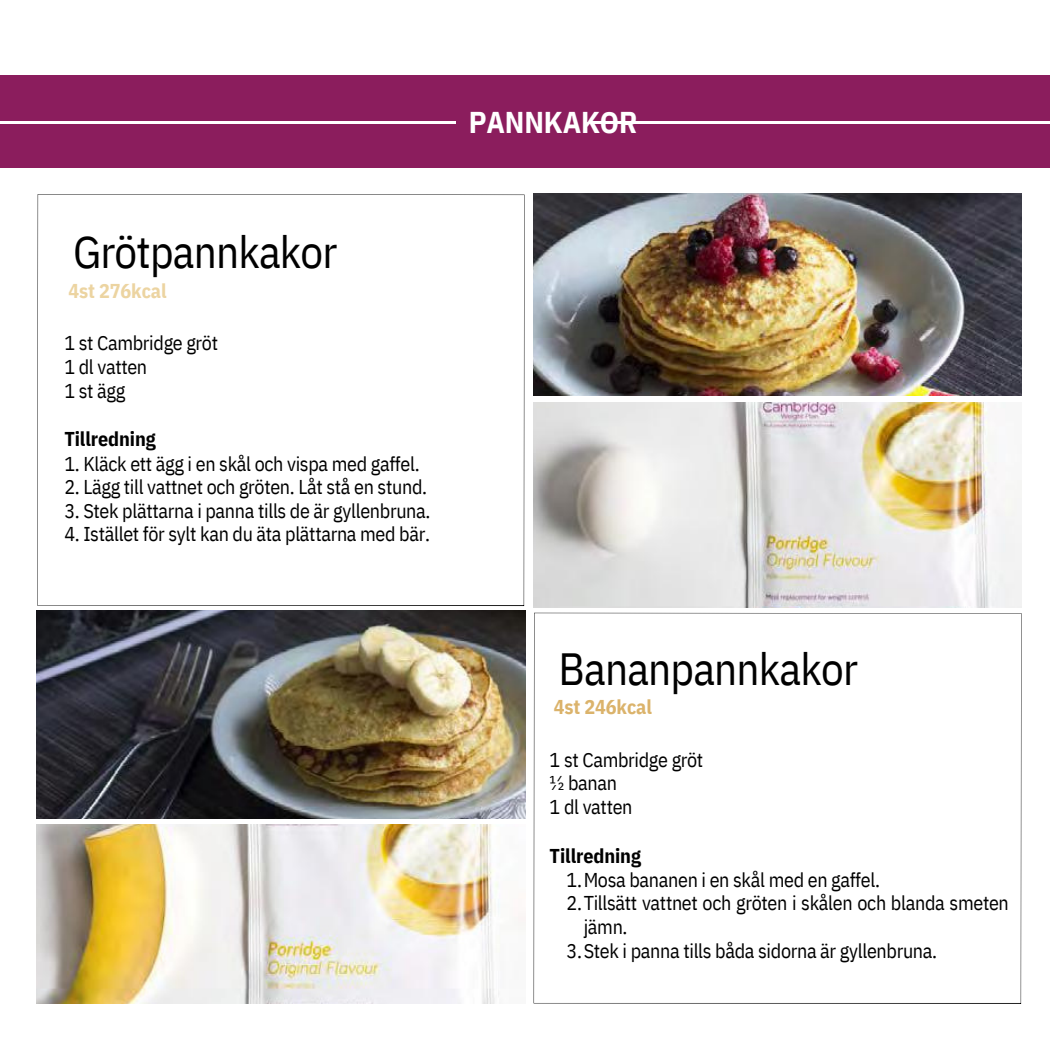
<style>
.page{position:relative;width:1050px;height:1050px;background:#fff}
.page>*{position:absolute;margin:0;border:0;box-sizing:border-box;transform-origin:0 0}
.t1{font:45px "IBM Plex Sans Cond";letter-spacing:-.02em;color:#000}
.t2{font:700 30px "IBM Plex Sans Cond";letter-spacing:-.005em;color:#fff}
.t3{font:19.95px/23.7px "IBM Plex Sans Cond";letter-spacing:-.015em;color:#000}
.t4{font:700 19.95px "IBM Plex Sans Cond";letter-spacing:-.005em;color:#000}
.t5{font:700 19.95px "IBM Plex Sans Cond";letter-spacing:-.005em;color:#ecd4a1}
.t6{font:700 19.95px "IBM Plex Sans Cond";letter-spacing:-.005em;color:#dbb36b}
</style>
<div class="page">
<div style="left:0;top:76px;width:1050px;height:92px;background:#8b1d5d"></div>
<svg style="left:37px;top:194px;width:487px;height:412px"></svg>
<svg style="left:533px;top:613px;width:488px;height:391px"></svg>
<hr style="left:0;top:122px;width:456px;height:1px;background:#fff">
<hr style="left:591px;top:122px;width:459px;height:1px;background:#fff">
<img style="left:533px;top:193px;width:488px;height:203px">
<img style="left:533px;top:403px;width:488px;height:204px">
<img style="left:36px;top:610px;width:489px;height:208px">
<img style="left:36px;top:825px;width:490px;height:178px">
<p class="t1" style="left:73px;top:222px;width:266px">Grötpannkakor</p>
<p class="t5" style="left:68px;top:277px;width:100px">4st 276kcal</p>
<p class="t3" style="left:64px;top:331px;width:155px">1 st Cambridge gröt</p>
<p class="t3" style="left:64px;top:355px;width:84px">1 dl vatten</p>
<p class="t3" style="left:64px;top:378px;width:62px">1 st ägg</p>
<p class="t4" style="left:64px;top:426px;width:93px">Tillredning</p>
<p class="t3" style="left:64px;top:451px;width:357px">1. Kläck ett ägg i en skål och vispa med gaffel.</p>
<p class="t3" style="left:64px;top:475px;width:364px">2. Lägg till vattnet och gröten. Låt stå en stund.</p>
<p class="t3" style="left:64px;top:498px;width:368px">3. Stek plättarna i panna tills de är gyllenbruna.</p>
<p class="t3" style="left:64px;top:522px;width:367px">4. Istället för sylt kan du äta plättarna med bär.</p>
<p class="t2" style="left:469px;top:102px;width:170px">PANNKAKOR</p>
<p class="t1" style="left:558px;top:638px;width:301px">Bananpannkakor</p>
<p class="t6" style="left:554px;top:693px;width:100px">4st 246kcal</p>
<p class="t3" style="left:549px;top:747px;width:155px">1 st Cambridge gröt</p>
<p class="t3" style="left:549px;top:771px;width:69px">½ banan</p>
<p class="t3" style="left:549px;top:794px;width:84px">1 dl vatten</p>
<p class="t4" style="left:549px;top:842px;width:93px">Tillredning</p>
<p class="t3" style="left:566px;top:867px;width:315px">1.Mosa bananen i en skål med en gaffel.</p>
<p class="t3" style="left:583px;top:891px;width:427px;text-indent:-17px">2.Tillsätt vattnet och gröten i skålen och blanda smeten jämn.</p>
<p class="t3" style="left:566px;top:938px;width:372px">3.Stek i panna tills båda sidorna är gyllenbruna.</p>
</div>
